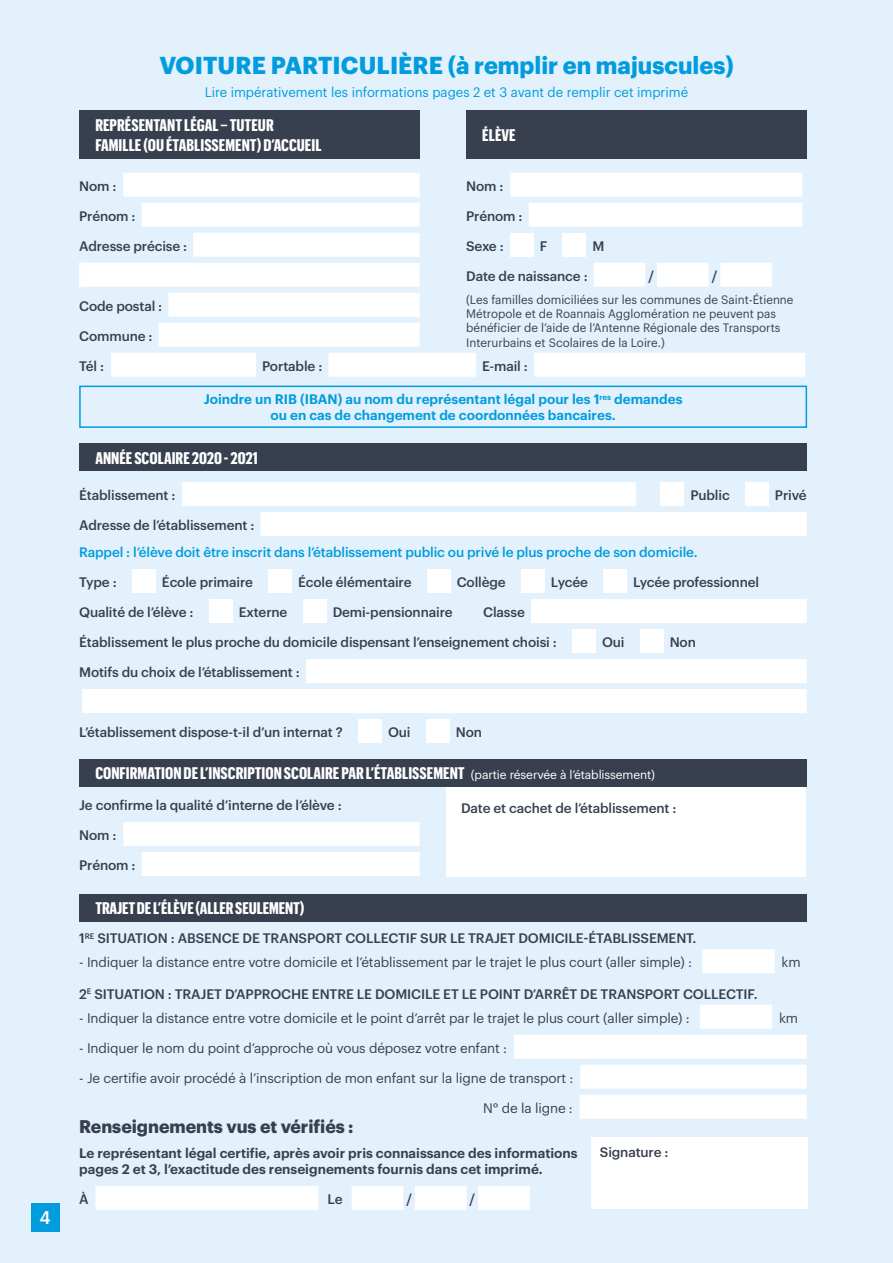
<style>
.page{position:relative;width:893px;height:1263px;background:#e3f1fc}
.page>*{position:absolute;margin:0;border:0;box-sizing:border-box;transform-origin:0 0}
.t1{font:700 24px "Graphik";color:#009cdd}
.t2{font:700 18px "Graphik";color:#384050}
.t3{font:500 18px "Graphik";color:#fff}
.t4{font:700 16.5px/19.8px "Graphik X Cond";color:#fff}
.t5{font:500 13.5px "Graphik";letter-spacing:-.01em;color:#384050}
.t6{font:13.5px "Graphik";letter-spacing:-.01em;color:#384050}
.t7{font:600 13.5px/16.2px "Graphik";color:#384050}
.t8{font:600 13.5px/16.2px "Graphik";color:#009cdd;text-align:center}
.t9{font:500 13.5px "Graphik";letter-spacing:-.01em;color:#009cdd}
.t10{font:13.5px "Graphik";color:#009cdd}
.t11{font:12px/14.4px "Graphik";color:#384050}
.s1{font-family:"Graphik";font-weight:400;font-size:12px}
</style>
<div class="page">
<div style="left:79px;top:443px;width:727px;height:28px;background:#384050"></div>
<div style="left:182px;top:482px;width:454px;height:24px;background:#fff"></div>
<div style="left:260px;top:512px;width:547px;height:24px;background:#fff"></div>
<div style="left:531px;top:599px;width:276px;height:24px;background:#fff"></div>
<div style="left:306px;top:659px;width:501px;height:24px;background:#fff"></div>
<div style="left:82px;top:689px;width:725px;height:24px;background:#fff"></div>
<div style="left:660px;top:482px;width:24px;height:24px;background:#fff"></div>
<div style="left:745px;top:482px;width:24px;height:24px;background:#fff"></div>
<div style="left:132px;top:569px;width:24px;height:24px;background:#fff"></div>
<div style="left:268px;top:569px;width:24px;height:24px;background:#fff"></div>
<div style="left:427px;top:569px;width:24px;height:24px;background:#fff"></div>
<div style="left:521px;top:569px;width:24px;height:24px;background:#fff"></div>
<div style="left:603px;top:569px;width:24px;height:24px;background:#fff"></div>
<div style="left:209px;top:599px;width:24px;height:24px;background:#fff"></div>
<div style="left:303px;top:599px;width:24px;height:24px;background:#fff"></div>
<div style="left:572px;top:629px;width:24px;height:24px;background:#fff"></div>
<div style="left:640px;top:629px;width:24px;height:24px;background:#fff"></div>
<div style="left:358px;top:719px;width:24px;height:24px;background:#fff"></div>
<div style="left:426px;top:719px;width:24px;height:24px;background:#fff"></div>
<div style="left:79px;top:110px;width:340px;height:48px;background:#384050"></div>
<div style="left:466px;top:110px;width:340px;height:48px;background:#384050"></div>
<div style="left:123px;top:173px;width:297px;height:24px;background:#fff"></div>
<div style="left:142px;top:203px;width:278px;height:24px;background:#fff"></div>
<div style="left:193px;top:233px;width:227px;height:24px;background:#fff"></div>
<hr style="left:79px;top:262px;width:2px;height:25px;background:#fff">
<div style="left:81px;top:263px;width:339px;height:24px;background:#fff"></div>
<div style="left:168px;top:293px;width:252px;height:24px;background:#fff"></div>
<div style="left:159px;top:323px;width:261px;height:24px;background:#fff"></div>
<div style="left:111px;top:353px;width:145px;height:24px;background:#fff"></div>
<div style="left:328px;top:353px;width:148px;height:24px;background:#fff"></div>
<div style="left:534px;top:353px;width:271px;height:24px;background:#fff"></div>
<div style="left:510px;top:173px;width:292px;height:24px;background:#fff"></div>
<div style="left:529px;top:203px;width:273px;height:24px;background:#fff"></div>
<div style="left:594px;top:263px;width:51px;height:24px;background:#fff"></div>
<div style="left:657px;top:263px;width:52px;height:24px;background:#fff"></div>
<div style="left:720px;top:263px;width:52px;height:24px;background:#fff"></div>
<div style="left:510px;top:233px;width:24px;height:24px;background:#fff"></div>
<div style="left:562px;top:233px;width:24px;height:24px;background:#fff"></div>
<div style="left:79px;top:386px;width:728px;height:42px;border:2px solid #009cdd"></div>
<div style="left:79px;top:759px;width:727px;height:27px;background:#384050"></div>
<div style="left:123px;top:822px;width:297px;height:24px;background:#fff"></div>
<div style="left:142px;top:852px;width:278px;height:24px;background:#fff"></div>
<div style="left:446px;top:787px;width:360px;height:90px;background:#fff"></div>
<div style="left:79px;top:894px;width:727px;height:27px;background:#384050"></div>
<div style="left:702px;top:949px;width:73px;height:24px;background:#fff"></div>
<div style="left:700px;top:1005px;width:72px;height:24px;background:#fff"></div>
<div style="left:514px;top:1035px;width:293px;height:24px;background:#fff"></div>
<div style="left:580px;top:1065px;width:227px;height:24px;background:#fff"></div>
<div style="left:580px;top:1095px;width:227px;height:24px;background:#fff"></div>
<div style="left:95px;top:1186px;width:223px;height:24px;background:#fff"></div>
<div style="left:352px;top:1186px;width:51px;height:24px;background:#fff"></div>
<div style="left:415px;top:1186px;width:52px;height:24px;background:#fff"></div>
<div style="left:478px;top:1186px;width:52px;height:24px;background:#fff"></div>
<div style="left:591px;top:1137px;width:216px;height:72px;background:#fff"></div>
<div style="left:31px;top:1203px;width:29px;height:28px;background:#009cdd"></div>
<h2 class="t3" style="left:39px;top:1203px;width:13px">4</h2>
<h1 class="t1" style="left:159px;top:47px;width:576px">VOITURE PARTICULIÈRE (à remplir en majuscules)</h1>
<p class="t10" style="left:205px;top:81px;width:485px">Lire impérativement les informations pages 2 et 3 avant de remplir cet imprimé</p>
<p class="t4" style="left:95px;top:114px;width:228px">REPRÉSENTANT LÉGAL – TUTEUR<br>FAMILLE (OU ÉTABLISSEMENT) D’ACCUEIL</p>
<p class="t4" style="left:482px;top:124px;width:35px">ÉLÈVE</p>
<p class="t5" style="left:79px;top:176px;width:39px">Nom :</p>
<p class="t5" style="left:79px;top:206px;width:58px">Prénom :</p>
<p class="t5" style="left:79px;top:236px;width:109px">Adresse précise :</p>
<p class="t5" style="left:466px;top:176px;width:39px">Nom :</p>
<p class="t5" style="left:466px;top:206px;width:58px">Prénom :</p>
<p class="t5" style="left:466px;top:236px;width:39px">Sexe :</p>
<p class="t5" style="left:540px;top:236px;width:9px">F</p>
<p class="t5" style="left:592px;top:236px;width:14px">M</p>
<p class="t5" style="left:466px;top:266px;width:123px">Date de naissance :</p>
<p class="t5" style="left:648px;top:266px;width:7px">/</p>
<p class="t5" style="left:712px;top:266px;width:7px">/</p>
<p class="t11" style="left:466px;top:291px;width:329px">(Les familles domiciliées sur les communes de Saint-Étienne Métropole et de Roannais Agglomération ne peuvent pas bénéficier de l’aide de l’Antenne Régionale des Transports Interurbains et Scolaires de la Loire.)</p>
<p class="t5" style="left:79px;top:296px;width:85px">Code postal :</p>
<p class="t5" style="left:79px;top:326px;width:75px">Commune :</p>
<p class="t5" style="left:79px;top:356px;width:27px">Tél :</p>
<p class="t5" style="left:262px;top:356px;width:62px">Portable :</p>
<p class="t5" style="left:482px;top:356px;width:47px">E-mail :</p>
<p class="t8" style="left:204px;top:390px;width:480px">Joindre un RIB (IBAN) au nom du représentant légal pour les 1<sup>res</sup> demandes ou en cas de changement de coordonnées bancaires.</p>
<p class="t4" style="left:95px;top:447px;width:164px">ANNÉE SCOLAIRE 2020 - 2021</p>
<p class="t5" style="left:79px;top:485px;width:98px">Établissement :</p>
<p class="t5" style="left:690px;top:485px;width:41px">Public</p>
<p class="t5" style="left:775px;top:485px;width:33px">Privé</p>
<p class="t5" style="left:79px;top:515px;width:177px">Adresse de l’établissement :</p>
<p class="t9" style="left:79px;top:542px;width:620px">Rappel : l’élève doit être inscrit dans l’établissement public ou privé le plus proche de son domicile.</p>
<p class="t5" style="left:79px;top:572px;width:39px">Type :</p>
<p class="t5" style="left:162px;top:572px;width:93px">École primaire</p>
<p class="t5" style="left:298px;top:572px;width:115px">École élémentaire</p>
<p class="t5" style="left:457px;top:572px;width:50px">Collège</p>
<p class="t5" style="left:551px;top:572px;width:38px">Lycée</p>
<p class="t5" style="left:633px;top:572px;width:127px">Lycée professionnel</p>
<p class="t5" style="left:79px;top:602px;width:116px">Qualité de l’élève :</p>
<p class="t5" style="left:239px;top:602px;width:50px">Externe</p>
<p class="t5" style="left:333px;top:602px;width:121px">Demi-pensionnaire</p>
<p class="t5" style="left:483px;top:602px;width:43px">Classe</p>
<p class="t5" style="left:79px;top:632px;width:479px">Établissement le plus proche du domicile dispensant l’enseignement choisi :</p>
<p class="t5" style="left:602px;top:632px;width:24px">Oui</p>
<p class="t5" style="left:670px;top:632px;width:28px">Non</p>
<p class="t5" style="left:79px;top:662px;width:222px">Motifs du choix de l’établissement :</p>
<p class="t5" style="left:79px;top:722px;width:265px">L’établissement dispose-t-il d’un internat ?</p>
<p class="t5" style="left:388px;top:722px;width:24px">Oui</p>
<p class="t5" style="left:456px;top:722px;width:28px">Non</p>
<p class="t4" style="left:95px;top:762px;width:561px">CONFIRMATION DE L’INSCRIPTION SCOLAIRE PAR L’ÉTABLISSEMENT <span class="s1">(partie réservée à l’établissement)</span></p>
<p class="t5" style="left:79px;top:795px;width:264px">Je confirme la qualité d’interne de l’élève :</p>
<p class="t5" style="left:79px;top:825px;width:39px">Nom :</p>
<p class="t5" style="left:79px;top:855px;width:58px">Prénom :</p>
<p class="t5" style="left:461px;top:798px;width:217px">Date et cachet de l’établissement :</p>
<p class="t4" style="left:95px;top:897px;width:211px">TRAJET DE L’ÉLÈVE (ALLER SEULEMENT)</p>
<p class="t5" style="left:79px;top:928px;width:619px">1<sup>RE</sup> SITUATION : ABSENCE DE TRANSPORT COLLECTIF SUR LE TRAJET DOMICILE-ÉTABLISSEMENT.</p>
<p class="t6" style="left:79px;top:952px;width:614px">- Indiquer la distance entre votre domicile et l’établissement par le trajet le plus court (aller simple) :</p>
<p class="t6" style="left:781px;top:952px;width:21px">km</p>
<p class="t5" style="left:79px;top:983px;width:680px">2<sup>E</sup> SITUATION : TRAJET D’APPROCHE ENTRE LE DOMICILE ET LE POINT D’ARRÊT DE TRANSPORT COLLECTIF.</p>
<p class="t6" style="left:79px;top:1008px;width:612px">- Indiquer la distance entre votre domicile et le point d’arrêt par le trajet le plus court (aller simple) :</p>
<p class="t6" style="left:779px;top:1008px;width:21px">km</p>
<p class="t6" style="left:79px;top:1038px;width:429px">- Indiquer le nom du point d’approche où vous déposez votre enfant :</p>
<p class="t6" style="left:79px;top:1068px;width:496px">- Je certifie avoir procédé à l’inscription de mon enfant sur la ligne de transport :</p>
<p class="t6" style="left:483px;top:1098px;width:91px">N° de la ligne :</p>
<h2 class="t2" style="left:79px;top:1112px;width:276px">Renseignements vus et vérifiés :</h2>
<p class="t7" style="left:79px;top:1143px;width:500px">Le représentant légal certifie, après avoir pris connaissance des informations pages 2 et 3, l’exactitude des renseignements fournis dans cet imprimé.</p>
<p class="t5" style="left:79px;top:1189px;width:11px">À</p>
<p class="t5" style="left:328px;top:1189px;width:16px">Le</p>
<p class="t5" style="left:406px;top:1189px;width:7px">/</p>
<p class="t5" style="left:470px;top:1189px;width:7px">/</p>
<p class="t5" style="left:600px;top:1141px;width:70px">Signature :</p>
</div>
